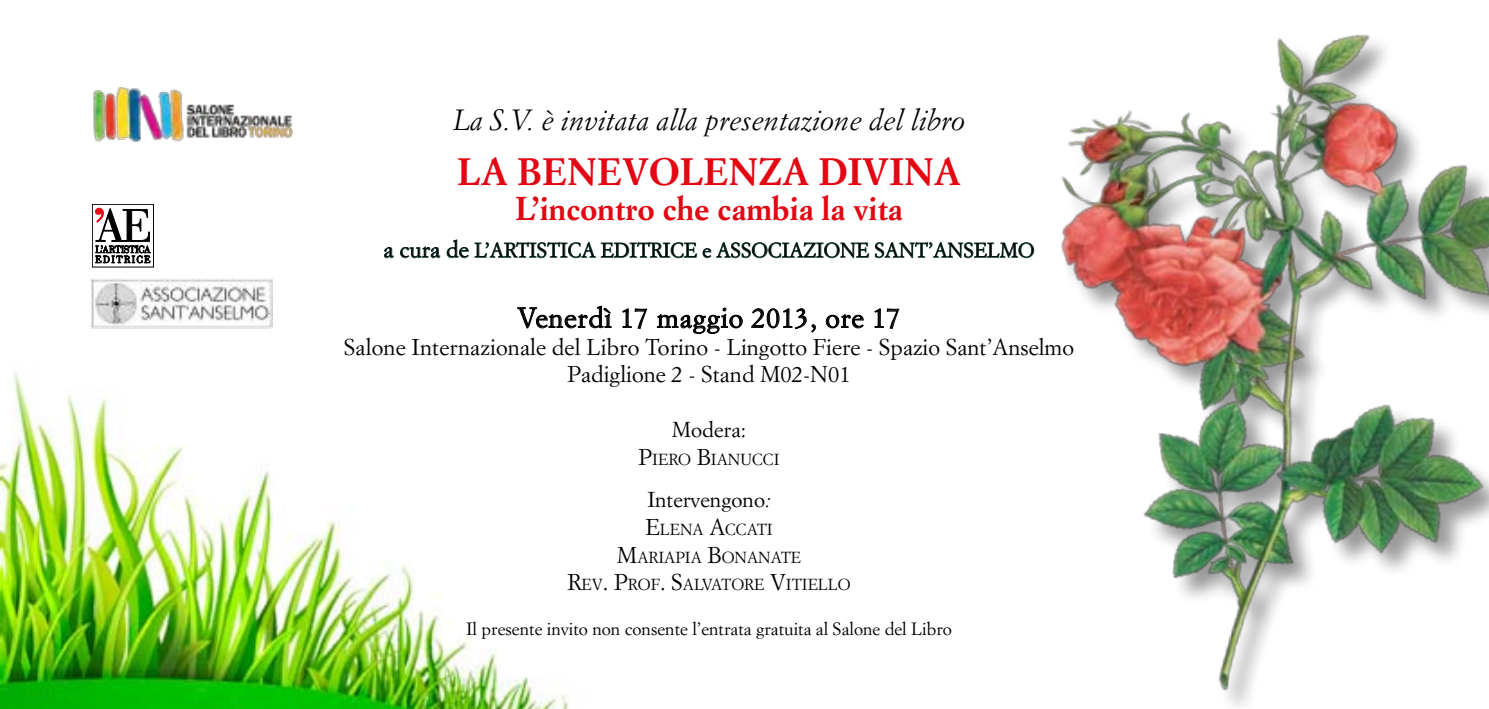
<style>
.page{position:relative;width:1489px;height:709px;background:#fff}
.page>*{position:absolute;margin:0;border:0;box-sizing:border-box;transform-origin:0 0}
.t1{font:700 37.5px "Simoncini Garamond";color:#e30613}
.t2{font:700 32.5px "Simoncini Garamond";color:#e30613}
.t3{font:italic 28.75px "Simoncini Garamond";color:#000}
.t4{font:27.5px "Simoncini Garamond";letter-spacing:.03em;color:#000}
.t5{font:22.5px/27.5px "Simoncini Garamond";color:#000;text-align:center}
.t6{font:21.25px "Simoncini Garamond";color:#000}
.t7{font:20px "Simoncini Garamond";letter-spacing:.005em;color:#000}
.t8{font:17.5px "Simoncini Garamond";color:#000}
.t9{font:15.75px/27.5px "Simoncini Garamond";color:#000;text-align:center}
.s1{font-size:22.5px}
.s2{font-style:italic;font-size:22.5px}
</style>
<div class="page">
<img style="left:0;top:278px;width:900px;height:431px">
<svg style="left:384px;top:239px;width:645px;height:20px"></svg>
<svg style="left:517px;top:306px;width:94px;height:24px"></svg>
<svg style="left:622px;top:308px;width:25px;height:21px"></svg>
<svg style="left:657px;top:308px;width:85px;height:26px"></svg>
<svg style="left:751px;top:308px;width:64px;height:25px"></svg>
<svg style="left:825px;top:314px;width:38px;height:14px"></svg>
<svg style="left:874px;top:308px;width:25px;height:21px"></svg>
<img style="left:1029px;top:34px;width:459px;height:673px">
<img style="left:93px;top:88px;width:200px;height:54px">
<div style="left:92px;top:204px;width:62px;height:63px;border:1px solid #000"></div>
<svg style="left:95px;top:208px;width:56px;height:59px"></svg>
<img style="left:91px;top:279px;width:182px;height:50px">
<p class="t3" style="left:453px;top:103px;width:513px">La S.V. è invitata alla presentazione del libro</p>
<h1 class="t1" style="left:457px;top:148px;width:505px">LA BENEVOLENZA DIVINA</h1>
<h2 class="t2" style="left:515px;top:188px;width:389px">L’incontro che cambia la vita</h2>
<p class="t7" style="left:383px;top:238px;width:652px"><span class="s1">a cura de</span> L’Artistica Editrice e Associazione Sant’Anselmo</p>
<p class="t4" style="left:517px;top:301px;width:384px">Venerdì 17 maggio 2013, ore 17</p>
<p class="t5" style="left:344px;top:333px;width:731px">Salone Internazionale del Libro Torino - Lingotto Fiere - Spazio Sant’Anselmo<br>Padiglione 2 - Stand M02-N01</p>
<p class="t6" style="left:672px;top:417px;width:76px">Modera:</p>
<p class="t9" style="left:638px;top:445px;width:142px"><span class="s1">P</span>IERO <span class="s1">B</span>IANUCCI</p>
<p class="t6" style="left:647px;top:487px;width:125px">Intervengono<span class="s2">:</span></p>
<p class="t9" style="left:567px;top:515px;width:285px"><span class="s1">E</span>LENA <span class="s1">A</span>CCATI<br><span class="s1">M</span>ARIAPIA <span class="s1">B</span>ONANATE<br><span class="s1">R</span>EV<span class="s1">. P</span>ROF<span class="s1">. S</span>ALVATORE <span class="s1">V</span>ITIELLO</p>
<p class="t8" style="left:466px;top:618px;width:487px">Il presente invito non consente l’entrata gratuita al Salone del Libro</p>
</div>
